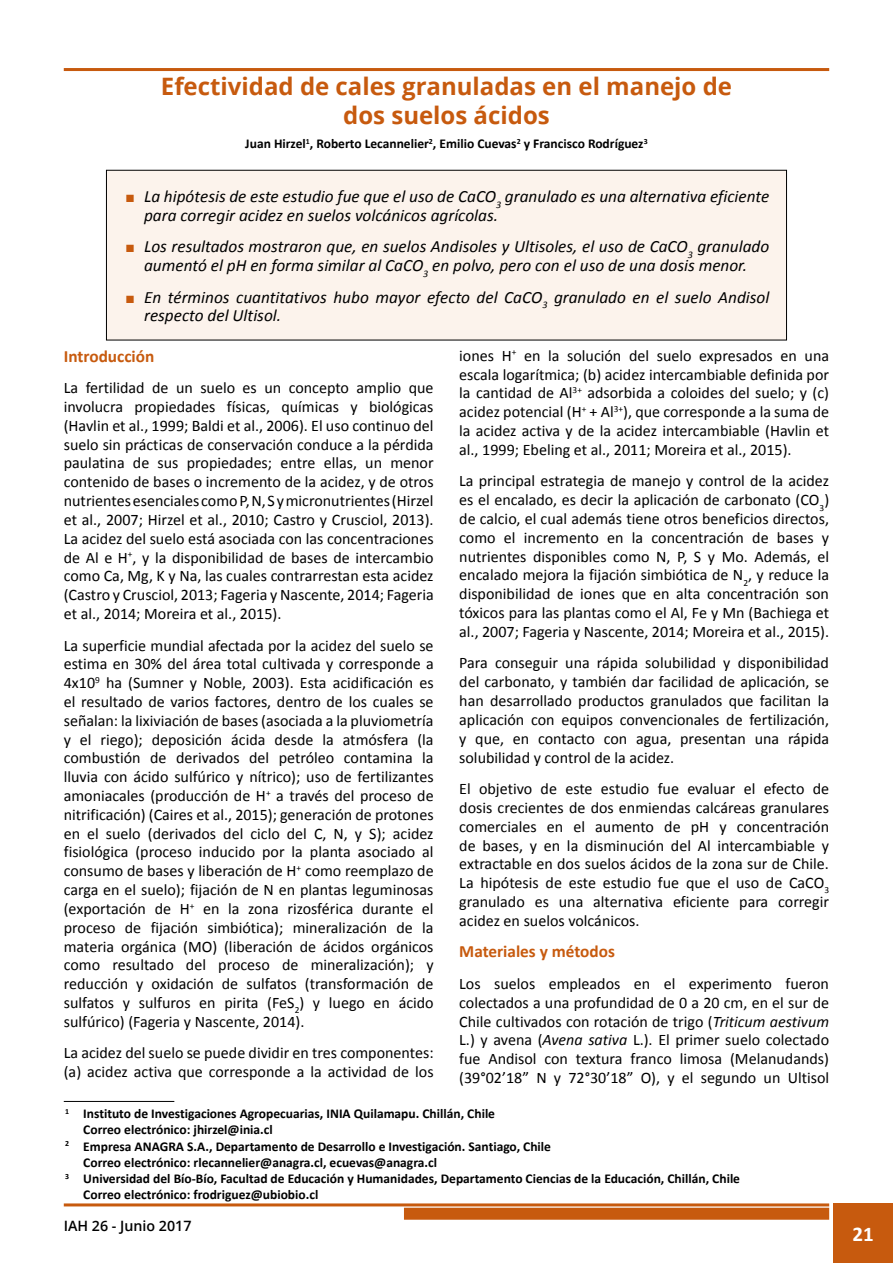
<style>
.page{position:relative;width:893px;height:1263px;background:#fff}
.page>*{position:absolute;margin:0;border:0;box-sizing:border-box;transform-origin:0 0}
.t1{font:700 24px/28.8px "Open Sans";color:#c75a0e;text-align:center}
.t2{font:700 21px "Calibri";color:#fff}
.t3{font:italic 17.25px/18.8px "Calibri";color:#000}
.t4{font:700 17.25px "Calibri";color:#c75a0e}
.t5{font:16.05px/18.8px "Calibri";color:#000;text-align:justify}
.t6{font:600 14.25px "Open Sans";color:#000}
.t7{font:700 13.5px "Calibri";color:#000}
.s1{color:#c75a0e}
.s2{font-style:italic}
</style>
<div class="page">
<hr style="left:64px;top:68px;width:765px;height:3px;background:#c75a0e">
<hr style="left:64px;top:1203px;width:765px;height:3px;background:#c75a0e">
<div style="left:833px;top:1203px;width:60px;height:60px;background:#c75a0e"></div>
<div style="left:404px;top:1208px;width:425px;height:12px;background:#c75a0e"></div>
<hr style="left:64px;top:1101px;width:110px;height:1px;background:#000">
<div style="left:106px;top:170px;width:680px;height:170px;background:#fcf3ec"></div>
<h1 class="t1" style="left:161px;top:71px;width:573px">Efectividad de cales granuladas en el manejo de dos suelos ácidos</h1>
<p class="t7" style="left:245px;top:135px;width:404px">Juan Hirzel<sup>1</sup>, Roberto Lecannelier<sup>2</sup>, Emilio Cuevas<sup>2</sup> y Francisco Rodríguez<sup>3</sup></p>
<p class="t3" style="left:144px;top:186px;width:627px;text-indent:-18px"><span class="s1">■</span> La hipótesis de este estudio fue que el uso de CaCO<sub>3</sub> granulado es una alternativa eficiente para corregir acidez en suelos volcánicos agrícolas.</p>
<p class="t3" style="left:126px;top:236px;width:645px;text-align:center"><span class="s1">■</span> Los resultados mostraron que, en suelos Andisoles y Ultisoles, el uso de CaCO<sub>3</sub> granulado aumentó el pH en forma similar al CaCO<sub>3</sub> en polvo, pero con el uso de una dosis menor.</p>
<p class="t3" style="left:144px;top:287px;width:627px;text-indent:-18px"><span class="s1">■</span> En términos cuantitativos hubo mayor efecto del CaCO<sub>3</sub> granulado en el suelo Andisol respecto del Ultisol.</p>
<p class="t4" style="left:64px;top:345px;width:92px">Introducción</p>
<p class="t5" style="left:64px;top:378px;width:371px">La fertilidad de un suelo es un concepto amplio que involucra propiedades físicas, químicas y biológicas (Havlin et al., 1999; Baldi et al., 2006). El uso continuo del suelo sin prácticas de conservación conduce a la pérdida paulatina de sus propiedades; entre ellas, un menor contenido de bases o incremento de la acidez, y de otros nutrientes esenciales como P, N, S y micronutrientes (Hirzel et al., 2007; Hirzel et al., 2010; Castro y Crusciol, 2013).<br>La acidez del suelo está asociada con las concentraciones de Al e H<sup>+</sup>, y la disponibilidad de bases de intercambio como Ca, Mg, K y Na, las cuales contrarrestan esta acidez (Castro y Crusciol, 2013; Fageria y Nascente, 2014; Fageria et al., 2014; Moreira et al., 2015).</p>
<p class="t5" style="left:64px;top:635px;width:371px">La superficie mundial afectada por la acidez del suelo se estima en 30% del área total cultivada y corresponde a 4x10<sup>9</sup> ha (Sumner y Noble, 2003). Esta acidificación es el resultado de varios factores, dentro de los cuales se señalan: la lixiviación de bases (asociada a la pluviometría y el riego); deposición ácida desde la atmósfera (la combustión de derivados del petróleo contamina la lluvia con ácido sulfúrico y nítrico); uso de fertilizantes amoniacales (producción de H<sup>+</sup> a través del proceso de nitrificación) (Caires et al., 2015); generación de protones en el suelo (derivados del ciclo del C, N, y S); acidez fisiológica (proceso inducido por la planta asociado al consumo de bases y liberación de H<sup>+</sup> como reemplazo de carga en el suelo); fijación de N en plantas leguminosas (exportación de H<sup>+</sup> en la zona rizosférica durante el proceso de fijación simbiótica); mineralización de la materia orgánica (MO) (liberación de ácidos orgánicos como resultado del proceso de mineralización); y reducción y oxidación de sulfatos (transformación de sulfatos y sulfuros en pirita (FeS<sub>2</sub>) y luego en ácido sulfúrico) (Fageria y Nascente, 2014).</p>
<p class="t5" style="left:64px;top:1043px;width:371px">La acidez del suelo se puede dividir en tres componentes: (a) acidez activa que corresponde a la actividad de los</p>
<p class="t5" style="left:459px;top:345px;width:371px">iones H<sup>+</sup> en la solución del suelo expresados en una escala logarítmica; (b) acidez intercambiable definida por la cantidad de Al<sup>3+</sup> adsorbida a coloides del suelo; y (c) acidez potencial (H<sup>+</sup> + Al<sup>3+</sup>), que corresponde a la suma de la acidez activa y de la acidez intercambiable (Havlin et al., 1999; Ebeling et al., 2011; Moreira et al., 2015).</p>
<p class="t5" style="left:459px;top:471px;width:371px">La principal estrategia de manejo y control de la acidez es el encalado, es decir la aplicación de carbonato (CO<sub>3</sub>) de calcio, el cual además tiene otros beneficios directos, como el incremento en la concentración de bases y nutrientes disponibles como N, P, S y Mo. Además, el encalado mejora la fijación simbiótica de N<sub>2</sub>, y reduce la disponibilidad de iones que en alta concentración son tóxicos para las plantas como el Al, Fe y Mn (Bachiega et al., 2007; Fageria y Nascente, 2014; Moreira et al., 2015).</p>
<p class="t5" style="left:459px;top:653px;width:371px">Para conseguir una rápida solubilidad y disponibilidad del carbonato, y también dar facilidad de aplicación, se han desarrollado productos granulados que facilitan la aplicación con equipos convencionales de fertilización, y que, en contacto con agua, presentan una rápida solubilidad y control de la acidez.</p>
<p class="t5" style="left:459px;top:779px;width:371px">El objetivo de este estudio fue evaluar el efecto de dosis crecientes de dos enmiendas calcáreas granulares comerciales en el aumento de pH y concentración de bases, y en la disminución del Al intercambiable y extractable en dos suelos ácidos de la zona sur de Chile.<br>La hipótesis de este estudio fue que el uso de CaCO<sub>3 </sub>granulado es una alternativa eficiente para corregir acidez en suelos volcánicos.</p>
<p class="t4" style="left:459px;top:940px;width:157px">Materiales y métodos</p>
<p class="t5" style="left:459px;top:973px;width:371px">Los suelos empleados en el experimento fueron colectados a una profundidad de 0 a 20 cm, en el sur de Chile cultivados con rotación de trigo (<span class="s2">Triticum aestivum </span>L.) y avena (<span class="s2">Avena sativa</span> L.). El primer suelo colectado fue Andisol con textura franco limosa (Melanudands) (39°02’18” N y 72°30’18” O), y el segundo un Ultisol</p>
<p class="t7" style="left:65px;top:1105px;width:431px"><sup>1</sup> Instituto de Investigaciones Agropecuarias, INIA Quilamapu. Chillán, Chile</p>
<p class="t7" style="left:83px;top:1121px;width:191px">Correo electrónico: jhirzel@inia.cl</p>
<p class="t7" style="left:65px;top:1137px;width:487px"><sup>2</sup> Empresa ANAGRA S.A., Departamento de Desarrollo e Investigación. Santiago, Chile</p>
<p class="t7" style="left:83px;top:1154px;width:355px">Correo electrónico: rlecannelier@anagra.cl, ecuevas@anagra.cl</p>
<p class="t7" style="left:65px;top:1170px;width:676px"><sup>3</sup> Universidad del Bío-Bío, Facultad de Educación y Humanidades, Departamento Ciencias de la Educación, Chillán, Chile</p>
<p class="t7" style="left:83px;top:1186px;width:237px">Correo electrónico: frodriguez@ubiobio.cl</p>
<p class="t6" style="left:64px;top:1216px;width:129px">IAH 26 - Junio 2017</p>
<h2 class="t2" style="left:853px;top:1221px;width:23px">21</h2>
</div>
